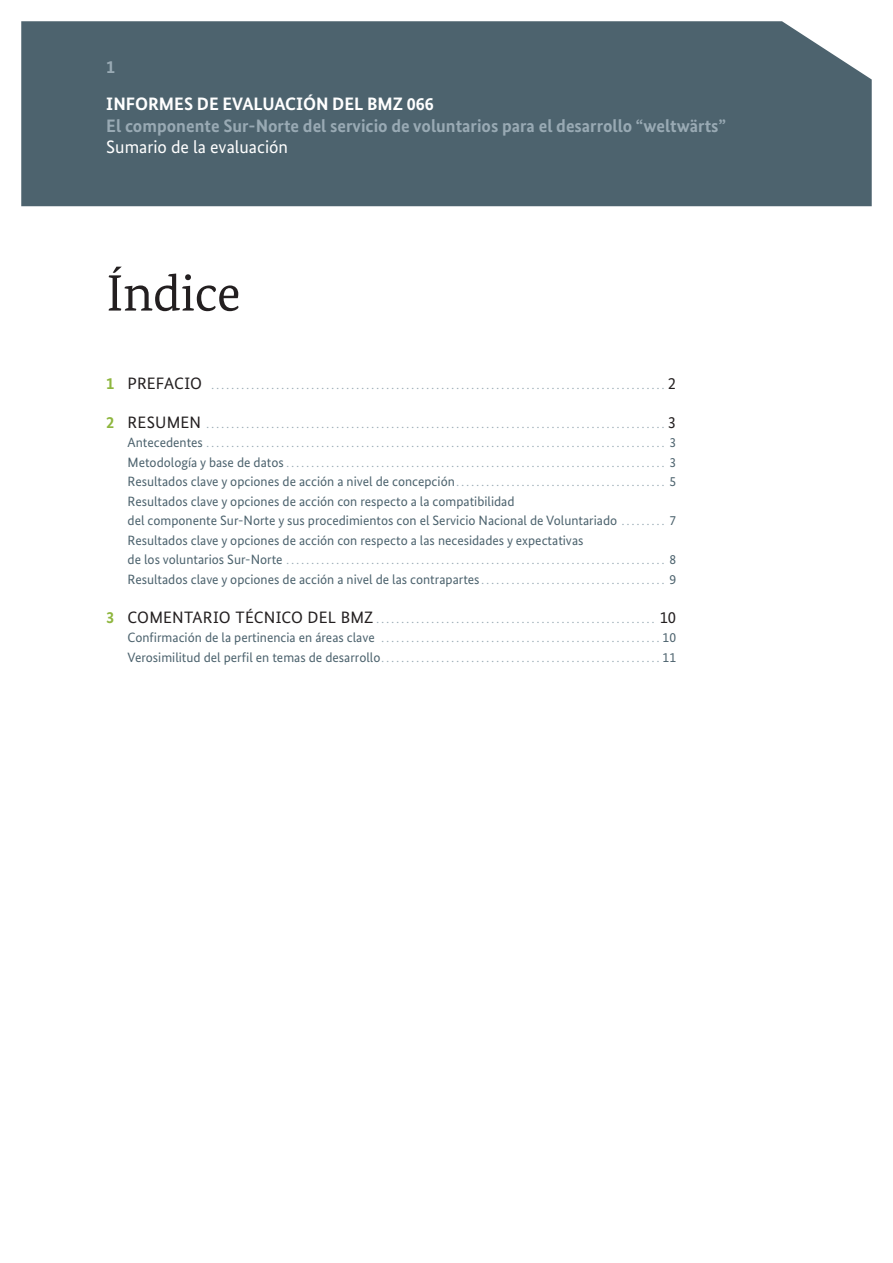
<style>
.page{position:relative;width:893px;height:1263px;background:#fff}
.page>*{position:absolute;margin:0;border:0;box-sizing:border-box;transform-origin:0 0}
.t1{font:51px "Bundes Serif";letter-spacing:-.005em;color:#231f20}
.t2{font:700 18px "Bundes Sans";color:#99aab4}
.t3{font:700 18px "Bundes Sans";color:#fff}
.t4{font:18px "Bundes Sans";color:#fff}
.t5{font:13.5px/19.5px "Bundes Sans";color:#4d636e}
.t6{font:12px/19.5px "Bundes Sans";color:#99aab4;text-align:justify}
.s1{font-weight:700;font-size:16.5px;color:#8eb63e}
.s2{font-size:16.5px;color:#231f20}
.s3{font-size:13.5px;color:#4d636e}
.s4{font-size:12px;color:#99aab4}
</style>
<div class="page">
<div style="left:21px;top:21px;width:851px;height:185px;background:#4d636e"></div>
<h2 class="t2" style="left:106px;top:56px;width:10px">1</h2>
<h2 class="t3" style="left:106px;top:93px;width:329px">INFORMES DE EVALUACIÓN DEL BMZ 066</h2>
<h2 class="t2" style="left:106px;top:114px;width:621px">El componente Sur-Norte del servicio de voluntarios para el desarrollo “weltwärts”</h2>
<h2 class="t4" style="left:106px;top:136px;width:183px">Sumario de la evaluación</h2>
<h1 class="t1" style="left:106px;top:262px;width:136px">Índice</h1>
<p class="t6" style="left:106px;top:375px;width:571px"><span class="s1">1</span> <span class="s2">PREFACIO</span> ...........................................................................................<span class="s2">2</span></p>
<p class="t6" style="left:128px;top:414px;width:550px;text-indent:-21px"><span class="s1">2</span> <span class="s2">RESUMEN</span> ............................................................................................<span class="s2">3<br></span><span class="s3">Antecedentes</span>............................................................................................ <span class="s3">3<br>Metodología y base de datos</span>............................................................................ <span class="s3">3</span></p>
<p class="t5" style="left:128px;top:472px;width:550px">Resultados clave y opciones de acción a nivel de concepción<span class="s4">..........................................</span> 5<br>Resultados clave y opciones de acción con respecto a la compatibilidad<br>del componente Sur-Norte y sus procedimientos con el Servicio Nacional de Voluntariado <span class="s4">. . . . . . . . .</span> 7<br>Resultados clave y opciones de acción con respecto a las necesidades y expectativas</p>
<p class="t6" style="left:128px;top:550px;width:550px"><span class="s3">de los voluntarios Sur-Norte</span> ............................................................................ <span class="s3">8</span></p>
<p class="t5" style="left:128px;top:569px;width:550px">Resultados clave y opciones de acción a nivel de las contrapartes <span class="s4">. . . . . . . . . . . . . . . . . . . . . . . . . . . . . . . . . . . . .</span> 9</p>
<p class="t6" style="left:128px;top:609px;width:550px;text-indent:-21px"><span class="s1">3</span> <span class="s2">COMENTARIO TÉCNICO DEL BMZ</span>........................................................ <span class="s2">10<br></span><span class="s3">Confirmación de la pertinencia en áreas clave</span> ........................................................<span class="s3">10<br>Verosimilitud del perfil en temas de desarrollo</span>........................................................<span class="s3">11</span></p>
</div>
